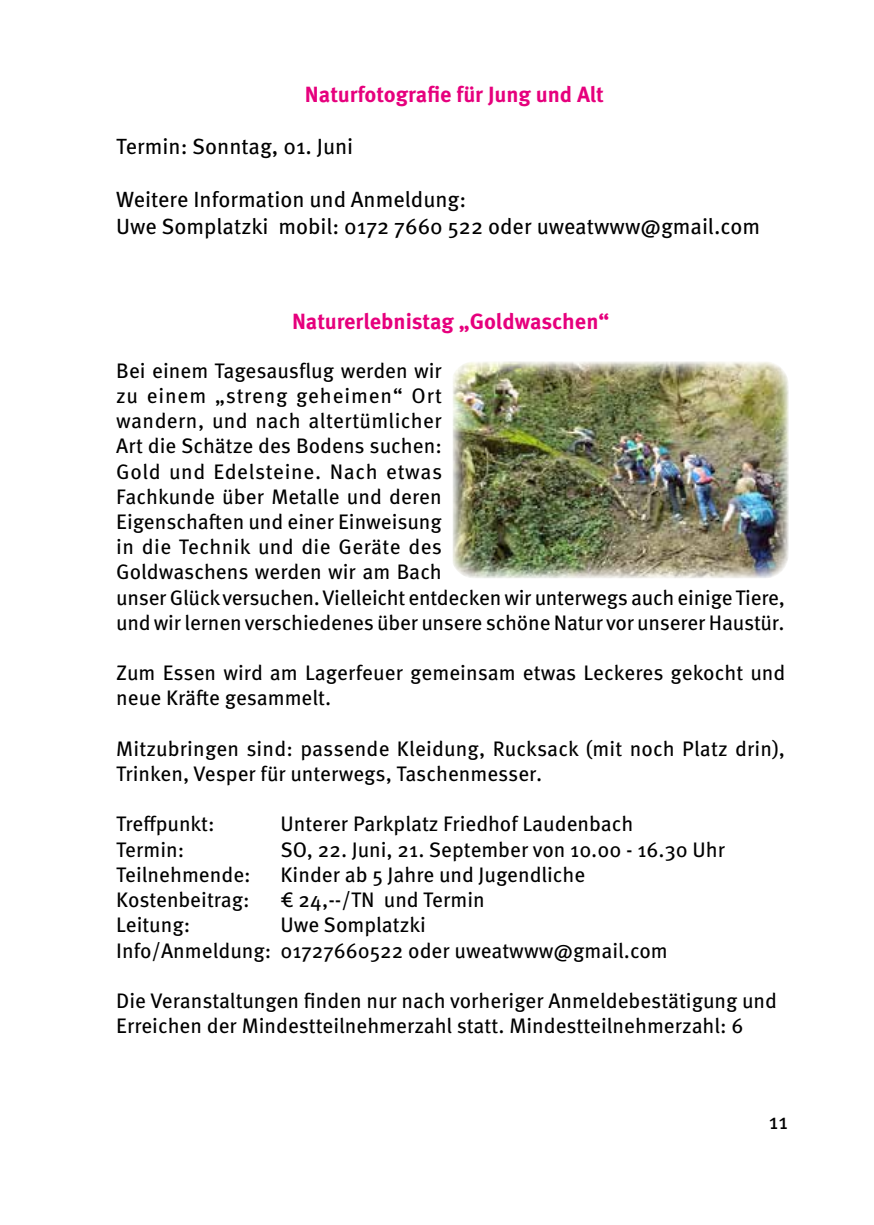
<style>
.page{position:relative;width:874px;height:1225px;background:#fff}
.page>*{position:absolute;margin:0;border:0;box-sizing:border-box;transform-origin:0 0}
.t1{font:22px/26.4px "Meta Pro";color:#000}
.t2{font:700 22px "Meta Pro";color:#e6007d}
.t3{font:21px/25.2px "Meta Pro";color:#000}
</style>
<div class="page">
<img style="left:453px;top:361px;width:335px;height:217px">
<p class="t2" style="left:305px;top:77px;width:300px">Naturfotografie für Jung und Alt</p>
<p class="t1" style="left:116px;top:132px;width:238px">Termin: Sonntag, 01. Juni</p>
<p class="t1" style="left:116px;top:185px;width:645px">Weitere Information und Anmeldung:<br>Uwe Somplatzki mobil: 0172 7660 522 oder uweatwww@gmail.com</p>
<p class="t2" style="left:292px;top:304px;width:319px">Naturerlebnistag „Goldwaschen“</p>
<p class="t3" style="left:116px;top:356px;width:670px">Bei einem Tagesausflug werden wir<br>zu einem „streng geheimen“ Ort<br>wandern, und nach altertümlicher<br>Art die Schätze des Bodens suchen:<br>Gold und Edelsteine. Nach etwas<br>Fachkunde über Metalle und deren<br>Eigenschaften und einer Einweisung<br>in die Technik und die Geräte des<br>Goldwaschens werden wir am Bach<br>unser Glück versuchen. Vielleicht entdecken wir unterwegs auch einige Tiere, und wir lernen verschiedenes über unsere schöne Natur vor unserer Haustür.</p>
<p class="t3" style="left:116px;top:659px;width:670px">Zum Essen wird am Lagerfeuer gemeinsam etwas Leckeres gekocht und neue Kräfte gesammelt.</p>
<p class="t3" style="left:116px;top:734px;width:670px">Mitzubringen sind: passende Kleidung, Rucksack (mit noch Platz drin),<br>Trinken, Vesper für unterwegs, Taschenmesser.</p>
<p class="t3" style="left:116px;top:810px;width:100px">Treffpunkt:</p>
<p class="t3" style="left:280px;top:810px;width:354px">Unterer Parkplatz Friedhof Laudenbach</p>
<p class="t3" style="left:116px;top:835px;width:70px">Termin:</p>
<p class="t3" style="left:280px;top:835px;width:446px">SO, 22. Juni, 21. September von 10.00 - 16.30 Uhr</p>
<p class="t3" style="left:116px;top:860px;width:136px">Teilnehmende:</p>
<p class="t3" style="left:280px;top:860px;width:306px">Kinder ab 5 Jahre und Jugendliche</p>
<p class="t3" style="left:116px;top:886px;width:135px">Kostenbeitrag:</p>
<p class="t3" style="left:280px;top:886px;width:206px">€ 24,--/TN und Termin</p>
<p class="t3" style="left:116px;top:911px;width:75px">Leitung:</p>
<p class="t3" style="left:116px;top:911px;width:552px;text-indent:164px">Uwe Somplatzki<br>Info/Anmeldung: 01727660522 oder uweatwww@gmail.com</p>
<p class="t3" style="left:116px;top:986px;width:662px">Die Veranstaltungen finden nur nach vorheriger Anmeldebestätigung und<br>Erreichen der Mindestteilnehmerzahl statt. Mindestteilnehmerzahl: 6</p>
<p class="t1" style="left:768px;top:1106px;width:21px">11</p>
</div>
